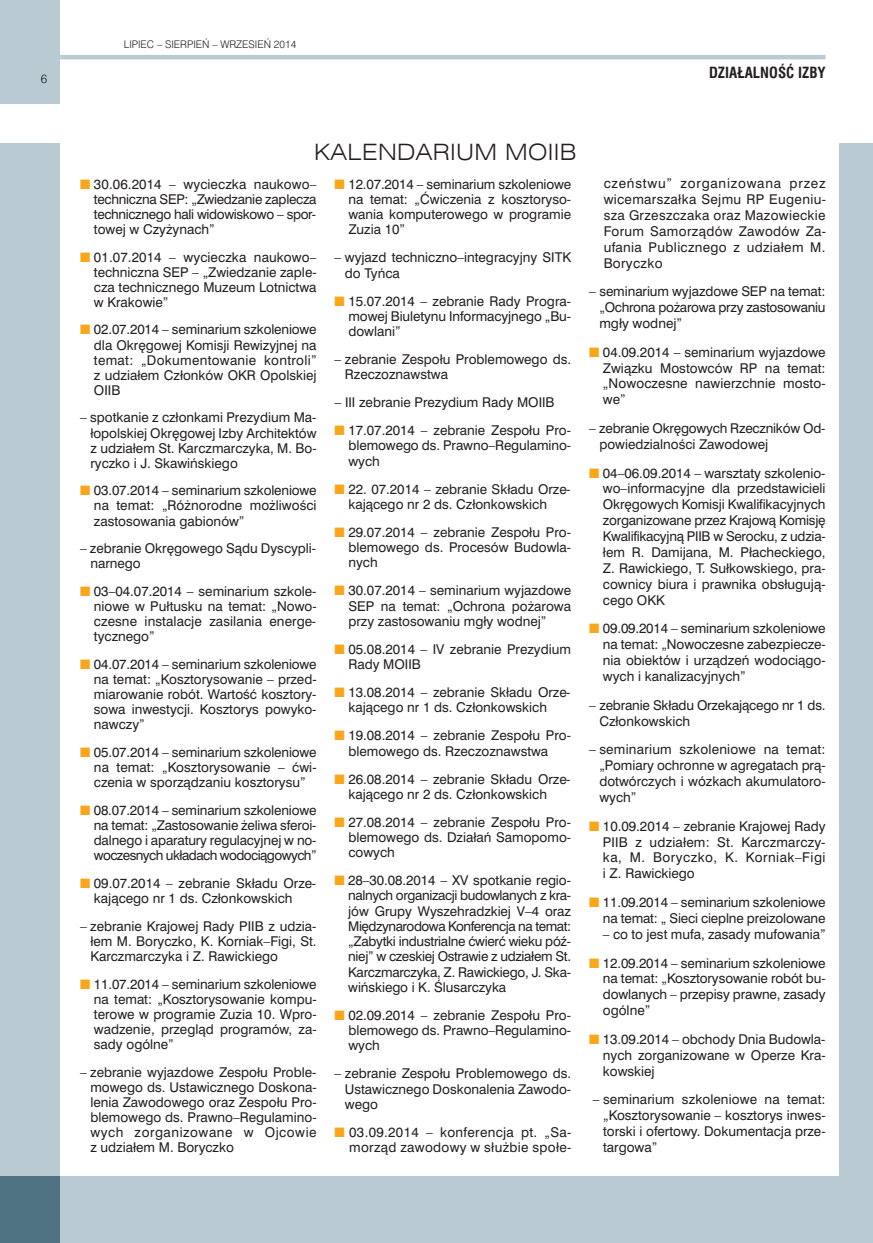
<style>
.page{position:relative;width:873px;height:1243px;background:#fff}
.page>*{position:absolute;margin:0;border:0;box-sizing:border-box;transform-origin:0 0}
.t1{font:300 expanded 22.5px "Swiss 721 PL";letter-spacing:.015em;color:#231f20}
.t2{font:700 condensed 15px "Swiss 721 PL";color:#231f20}
.t3{font:13.5px/15px "Swiss 721 PL";color:#231f20;text-align:justify}
.t4{font:13.5px/15.3px "Swiss 721 PL";letter-spacing:.025em;color:#231f20;text-align:right}
.t5{font:300 12px "Swiss 721 PL";color:#231f20}
.t6{font:300 10.5px "Swiss 721 PL";color:#231f20}
.s1{color:#faa61a}
</style>
<div class="page">
<div style="left:0;top:143px;width:873px;height:1099px;background:#bacad3"></div>
<div style="left:0;top:0;width:60px;height:104px;background:#bacad3"></div>
<hr style="left:60px;top:55px;width:765px;height:4px;background:#bacad3">
<div style="left:0;top:1176px;width:60px;height:66px;background:#4e7282"></div>
<div style="left:60px;top:137px;width:778px;height:1039px;background:#fff"></div>
<p class="t5" style="left:41px;top:74px;width:8px">6</p>
<p class="t6" style="left:124px;top:41px;width:174px">LIPIEC – SIERPIE¡ – WRZESIE¡ 2014</p>
<p class="t2" style="left:709px;top:67px;width:118px">DZIAŁALNOÂå IZBY</p>
<h1 class="t1" style="left:314px;top:144px;width:264px">KA LEN DA RIUM MO IIB</h1>
<p class="t3" style="left:94px;top:178px;width:224px;text-indent:-14px"><span class="s1">■</span> 30.06.2014 – wycieczka naukowo– techniczna SEP: „Zwiedzanie zaplecza technicznego hali widowiskowo – spor&shy;towej w Czy˝ynach”</p>
<p class="t3" style="left:94px;top:251px;width:224px;text-indent:-14px"><span class="s1">■</span> 01.07.2014 – wycieczka naukowo– techniczna SEP – „Zwiedzanie zaple&shy;cza technicznego Muzeum Lotnictwa w Krakowie”</p>
<p class="t3" style="left:94px;top:323px;width:224px;text-indent:-14px"><span class="s1">■</span> 02.07.2014 – seminarium szkoleniowe dla Okr´gowej Komisji Rewizyjnej na temat: „Dokumentowanie kontroli” z udziałem Członków OKR Opolskiej OIIB</p>
<p class="t3" style="left:90px;top:411px;width:228px;text-indent:-10px">– spotkanie z członkami Prezydium Ma&shy;łopolskiej Okr´gowej Izby Architektów z udziałem St. Karczmarczyka, M. Bo&shy;ryczko i J. Skawiƒskiego</p>
<p class="t3" style="left:94px;top:484px;width:224px;text-indent:-14px"><span class="s1">■</span> 03.07.2014 – seminarium szkoleniowe na temat: „Ró˝norodne mo˝liwoÊci zastosowania gabionów”</p>
<p class="t3" style="left:90px;top:542px;width:227px;text-indent:-10px">– zebranie Okr´gowego Sàdu Dyscypli&shy;narnego</p>
<p class="t3" style="left:94px;top:585px;width:224px;text-indent:-14px"><span class="s1">■</span> 03–04.07.2014 – seminarium szkole&shy;niowe w Pułtusku na temat: „Nowo&shy;czesne instalacje zasilania energe&shy;tycznego”</p>
<p class="t3" style="left:94px;top:658px;width:224px;text-indent:-14px"><span class="s1">■</span> 04.07.2014 – seminarium szkoleniowe na temat: „Kosztorysowanie – przed&shy;miarowanie robót. WartoÊç kosztory&shy;sowa inwestycji. Kosztorys powyko&shy;nawczy”</p>
<p class="t3" style="left:94px;top:746px;width:224px;text-indent:-14px"><span class="s1">■</span> 05.07.2014 – seminarium szkoleniowe na temat: „Kosztorysowanie – çwi&shy;czenia w sporzàdzaniu kosztorysu”</p>
<p class="t3" style="left:94px;top:804px;width:224px;text-indent:-14px"><span class="s1">■</span> 08.07.2014 – seminarium szkoleniowe na temat: „Zastosowanie ˝eliwa sferoi&shy;dalnego i aparatury regulacyjnej w no&shy;woczesnych układach wodociàgowych”</p>
<p class="t3" style="left:94px;top:877px;width:223px;text-indent:-14px"><span class="s1">■</span> 09.07.2014 – zebranie Składu Orze&shy;kajàcego nr 1 ds. Członkowskich</p>
<p class="t3" style="left:90px;top:920px;width:228px;text-indent:-10px">– zebranie Krajowej Rady PIIB z udzia&shy;łem M. Boryczko, K. Korniak–Figi, St.<br>Karczmarczyka i Z. Rawickiego</p>
<p class="t3" style="left:94px;top:977px;width:224px;text-indent:-14px"><span class="s1">■</span> 11.07.2014 – seminarium szkoleniowe na temat: „Kosztorysowanie kompu&shy;terowe w programie Zuzia 10. Wpro&shy;wadzenie, przeglàd programów, za&shy;sady ogólne”</p>
<p class="t3" style="left:90px;top:1065px;width:228px;text-indent:-10px">– zebranie wyjazdowe Zespołu Proble&shy;mowego ds. Ustawicznego Doskona&shy;lenia Zawodowego oraz Zespołu Pro&shy;blemowego ds. Prawno–Regulamino&shy;wych zorganizowane w Ojcowie z udziałem M. Boryczko</p>
<p class="t3" style="left:348px;top:177px;width:224px;text-indent:-14px"><span class="s1">■</span> 12.07.2014 – seminarium szkoleniowe na temat: „åwiczenia z kosztoryso&shy;wania komputerowego w programie Zuzia 10”</p>
<p class="t3" style="left:345px;top:251px;width:228px;text-indent:-10px">– wyjazd techniczno–integracyjny SITK do Tyƒca</p>
<p class="t3" style="left:348px;top:294px;width:224px;text-indent:-14px"><span class="s1">■</span> 15.07.2014 – zebranie Rady Progra&shy;mowej Biuletynu Informacyjnego „Bu&shy;dowlani”</p>
<p class="t3" style="left:345px;top:353px;width:228px;text-indent:-10px">– zebranie Zespołu Problemowego ds.<br>Rzeczoznawstwa</p>
<p class="t3" style="left:335px;top:396px;width:221px">– III zebranie Prezydium Rady MOIIB</p>
<p class="t3" style="left:348px;top:424px;width:224px;text-indent:-14px"><span class="s1">■</span> 17.07.2014 – zebranie Zespołu Pro&shy;blemowego ds. Prawno–Regulamino&shy;wych</p>
<p class="t3" style="left:348px;top:482px;width:223px;text-indent:-14px"><span class="s1">■</span> 22. 07.2014 – zebranie Składu Orze&shy;kajàcego nr 2 ds. Członkowskich</p>
<p class="t3" style="left:348px;top:526px;width:224px;text-indent:-14px"><span class="s1">■</span> 29.07.2014 – zebranie Zespołu Pro&shy;blemowego ds. Procesów Budowla&shy;nych</p>
<p class="t3" style="left:348px;top:584px;width:224px;text-indent:-14px"><span class="s1">■</span> 30.07.2014 – seminarium wyjazdowe SEP na temat: „Ochrona po˝arowa przy zastosowaniu mgły wodnej”</p>
<p class="t3" style="left:348px;top:642px;width:224px;text-indent:-14px"><span class="s1">■</span> 05.08.2014 – IV zebranie Prezydium<br>Rady MOIIB</p>
<p class="t3" style="left:348px;top:686px;width:223px;text-indent:-14px"><span class="s1">■</span> 13.08.2014 – zebranie Składu Orze&shy;kajàcego nr 1 ds. Członkowskich</p>
<p class="t3" style="left:348px;top:729px;width:224px;text-indent:-14px"><span class="s1">■</span> 19.08.2014 – zebranie Zespołu Pro&shy;blemowego ds. Rzeczoznawstwa</p>
<p class="t3" style="left:348px;top:772px;width:223px;text-indent:-14px"><span class="s1">■</span> 26.08.2014 – zebranie Składu Orze&shy;kajàcego nr 2 ds. Członkowskich</p>
<p class="t3" style="left:348px;top:815px;width:224px;text-indent:-14px"><span class="s1">■</span> 27.08.2014 – zebranie Zespołu Pro&shy;blemowego ds. Działaƒ Samopomo&shy;cowych</p>
<p class="t3" style="left:348px;top:874px;width:224px;text-indent:-14px"><span class="s1">■</span> 28–30.08.2014 – XV spotkanie regio&shy;nalnych organizacji budowlanych z kra&shy;jów Grupy Wyszehradzkiej V–4 oraz Mi´dzynarodowa Konferencja na temat: „Zabytki industrialne çwierç wieku póê&shy;niej” w czeskiej Ostrawie z udziałem St.<br>Karczmarczyka, Z. Rawickiego, J. Ska&shy;wiƒskiego i K. Âlusarczyka</p>
<p class="t3" style="left:348px;top:1008px;width:224px;text-indent:-14px"><span class="s1">■</span> 02.09.2014 – zebranie Zespołu Pro&shy;blemowego ds. Prawno–Regulamino&shy;wych</p>
<p class="t3" style="left:345px;top:1067px;width:228px;text-indent:-10px">– zebranie Zespołu Problemowego ds.<br>Ustawicznego Doskonalenia Zawodo&shy;wego</p>
<p class="t4" style="left:335px;top:1125px;width:238px"><span class="s1">■</span> 03.09.2014 – konferencja pt. „Sa&shy;morzàd zawodowy w słu˝bie społe-</p>
<p class="t3" style="left:604px;top:177px;width:224px;line-height:15.9px">czeƒstwu” zorganizowana przez wicemarszałka Sejmu RP Eugeniu&shy;sza Grzeszczaka oraz Mazowieckie Forum Samorzàdów Zawodów Za&shy;ufania Publicznego z udziałem M.<br>Boryczko</p>
<p class="t3" style="left:599px;top:285px;width:228px;line-height:15.9px;text-indent:-10px">– seminarium wyjazdowe SEP na temat: „Ochrona po˝arowa przy zastosowaniu mgły wodnej”</p>
<p class="t3" style="left:603px;top:345px;width:224px;line-height:15.9px;text-indent:-14px"><span class="s1">■</span> 04.09.2014 – seminarium wyjazdowe Zwiàzku Mostowców RP na temat: „Nowoczesne nawierzchnie mosto&shy;we”</p>
<p class="t3" style="left:599px;top:421px;width:228px;line-height:15.9px;text-indent:-10px">– zebranie Okr´gowych Rzeczników Od&shy;powiedzialnoÊci Zawodowej</p>
<p class="t3" style="left:603px;top:466px;width:224px;line-height:15.9px;text-indent:-14px"><span class="s1">■</span> 04–06.09.2014 – warsztaty szkolenio&shy;wo–informacyjne dla przedstawicieli Okr´gowych Komisji Kwalifikacyjnych zorganizowane przez Krajowà Komi sj´ Kwalifikacyjnà PIIB w Serocku, z udzia&shy;łem R. Damijana, M. Płacheckiego, Z. Rawickiego, T. Sułkowskiego, pra&shy;cownicy biura i prawnika obsługujà&shy;cego OKK</p>
<p class="t3" style="left:603px;top:622px;width:224px;line-height:15.9px;text-indent:-14px"><span class="s1">■</span> 09.09.2014 – seminarium szkoleniowe na temat: „Nowoczesne zabezpiecze&shy;nia obiektów i urzàdzeƒ wodociàgo&shy;wych i kanalizacyjnych”</p>
<p class="t3" style="left:599px;top:698px;width:228px;line-height:15.9px;text-indent:-10px">– zebranie Składu Orzekajàcego nr 1 ds.<br>Członkowskich</p>
<p class="t3" style="left:599px;top:743px;width:228px;line-height:15.9px;text-indent:-10px">– seminarium szkoleniowe na temat: „Pomiary ochronne w agregatach prà&shy;dotwórczych i wózkach akumulatoro&shy;wych”</p>
<p class="t3" style="left:603px;top:819px;width:224px;line-height:15.9px;text-indent:-14px"><span class="s1">■</span> 10.09.2014 – zebranie Krajowej Rady PIIB z udziałem: St. Karczmarczy&shy;ka, M. Boryczko, K. Korniak–Figi i Z. Rawickiego</p>
<p class="t3" style="left:589px;top:895px;width:238px;line-height:15.9px;text-align:right"><span class="s1">■</span> 11.09.2014 – seminarium szkoleniowe na temat: „ Sieci cieplne preizolowane</p>
<p class="t3" style="left:603px;top:928px;width:224px">– co to jest mufa, zasady mufowania”</p>
<p class="t3" style="left:603px;top:956px;width:224px;line-height:15.9px;text-indent:-14px"><span class="s1">■</span> 12.09.2014 – seminarium szkoleniowe na temat: „Kosztorysowanie robót bu&shy;dowlanych – przepisy prawne, zasady ogólne”</p>
<p class="t3" style="left:603px;top:1032px;width:224px;line-height:15.9px;text-indent:-14px"><span class="s1">■</span> 13.09.2014 – obchody Dnia Budowla&shy;nych zorganizowane w Operze Kra&shy;kowskiej</p>
<p class="t3" style="left:603px;top:1092px;width:224px;line-height:15.9px;text-indent:-10px">– seminarium szkoleniowe na temat: „Kosztorysowanie – kosztorys inwes&shy;torski i ofertowy. Dokumentacja prze&shy;targowa”</p>
</div>
